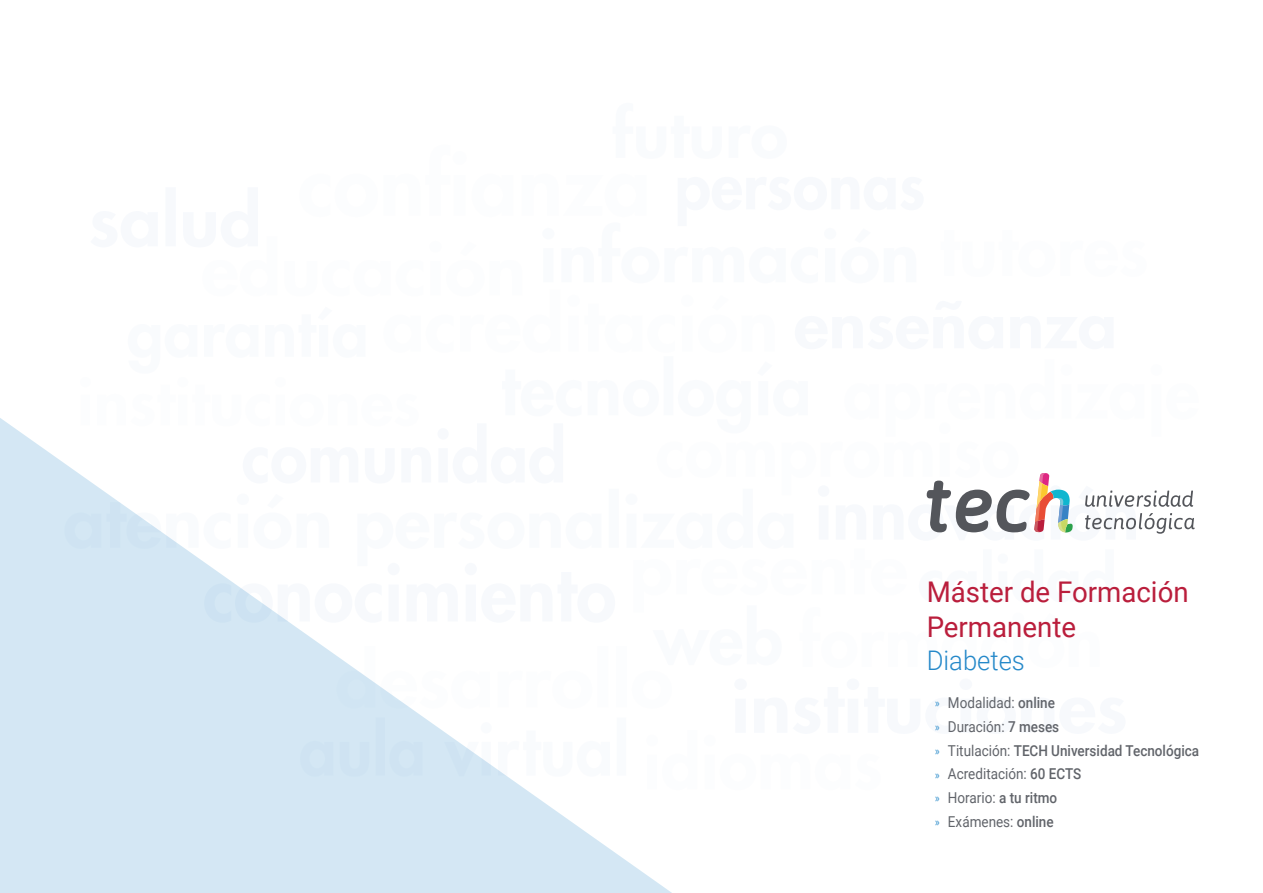
<style>
.page{position:relative;width:1263px;height:893px;background:#fff}
.page>*{position:absolute;margin:0;border:0;box-sizing:border-box;transform-origin:0 0}
.t1{font:28.5px/34.2px "Roboto";color:#ba1e3c}
.t2{font:300 27px "Roboto";color:#2488c9;scale:.95 1}
.t3{font:15px/23.7px "Roboto";color:#61646a;scale:.9 1}
.s1{font-family:"Myriad Pro";font-size:12px;color:#2488c9}
.s2{font-weight:500}
</style>
<div class="page">
<svg style="left:0;top:418px;width:672px;height:475px;background:#d8e9f5"></svg>
<svg style="left:64px;top:418px;width:1131px;height:372px"></svg>
<h1 class="t1" style="left:927px;top:574px;width:263px">Máster de Formación<br>Permanente</h1>
<h2 class="t2" style="left:927px;top:641px;width:105px">Diabetes</h2>
<p class="t3" style="left:935px;top:690px;width:295px"><span class="s1">»</span> Modalidad: <span class="s2">online<br></span><span class="s1">»</span> Duración: <span class="s2">7 meses<br></span><span class="s1">»</span> Titulación: <span class="s2">TECH Universidad Tecnológica </span><span class="s1">»</span> Acreditación: <span class="s2">60 ECTS<br></span><span class="s1">»</span> Horario: <span class="s2">a tu ritmo<br></span><span class="s1">»</span> Exámenes: <span class="s2">online</span></p>
</div>
